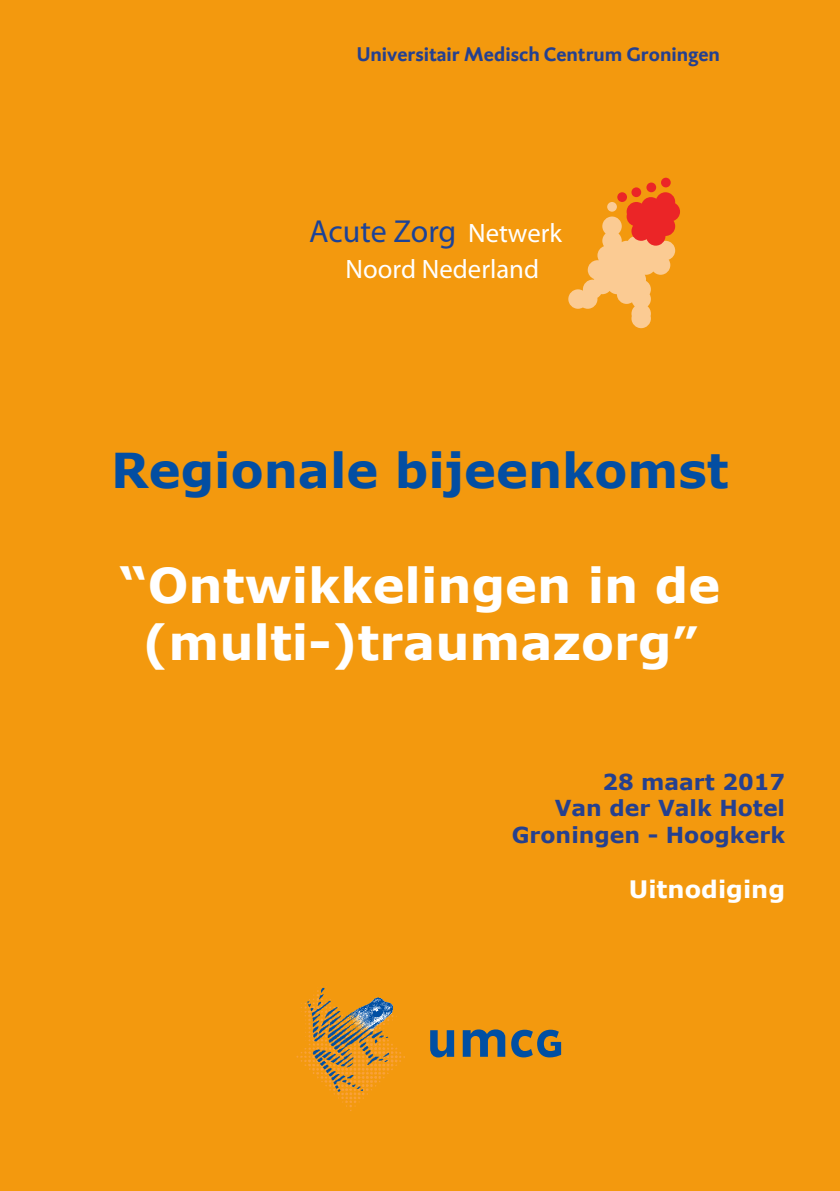
<style>
.page{position:relative;width:840px;height:1191px;background:#fff}
.page>*{position:absolute;margin:0;border:0;box-sizing:border-box;transform-origin:0 0}
.t1{font:700 48px/57.6px "Verdana";color:#fff;text-align:center}
.t2{font:700 48px "Verdana";color:#034ea2}
.t3{font:700 31.8px "DTL Caspari ST";color:#1b4298}
.t4{font:700 26.6px "DTL Caspari ST";color:#fff}
.t5{font:700 24px "Verdana";color:#fff}
.t6{font:700 22px/26.4px "Verdana";color:#25408f;text-align:right}
.t7{font:700 20px "AZG Caspari T";color:#25408f}
.s1{font-size:26.6px;color:#fff}
.s2{font-size:44px}
</style>
<div class="page">
<div style="left:0;top:0;width:839px;height:1191px;background:#f3990e"></div>
<svg style="left:568px;top:192px;width:111px;height:136px"></svg>
<div style="left:646px;top:182px;width:9px;height:10px;background:#eb2527;border-radius:50%"></div>
<div style="left:660px;top:178px;width:10px;height:9px;background:#eb2527;border-radius:50%"></div>
<div style="left:631px;top:187px;width:9px;height:10px;background:#eb2527;border-radius:50%"></div>
<div style="left:617px;top:192px;width:9px;height:10px;background:#eb2527;border-radius:50%"></div>
<div style="left:607px;top:202px;width:9px;height:10px;background:#fbcb93;border-radius:50%"></div>
<svg style="left:462px;top:1029px;width:43px;height:27px"></svg>
<svg style="left:430px;top:1030px;width:24px;height:27px"></svg>
<svg style="left:511px;top:1029px;width:50px;height:28px"></svg>
<img style="left:296px;top:986px;width:109px;height:125px">
<p class="t7" style="left:356px;top:41px;width:364px">Universitair Medisch Centrum Groningen</p>
<h2 class="t3" style="left:309px;top:211px;width:254px">Acute Zorg <span class="s1">Netwerk</span></h2>
<p class="t4" style="left:345px;top:253px;width:195px">Noord Nederland</p>
<h1 class="t2" style="left:111px;top:436px;width:618px">Regionale bijeenkomst</h1>
<h1 class="t1" style="left:119px;top:555px;width:602px">“Ontwikkelingen in de (multi-)traumazorg<span class="s2">”</span></h1>
<p class="t6" style="left:511px;top:768px;width:275px">28 maart 2017<br>Van der Valk Hotel<br>Groningen - Hoogkerk</p>
<p class="t5" style="left:628px;top:872px;width:158px">Uitnodiging</p>
</div>
